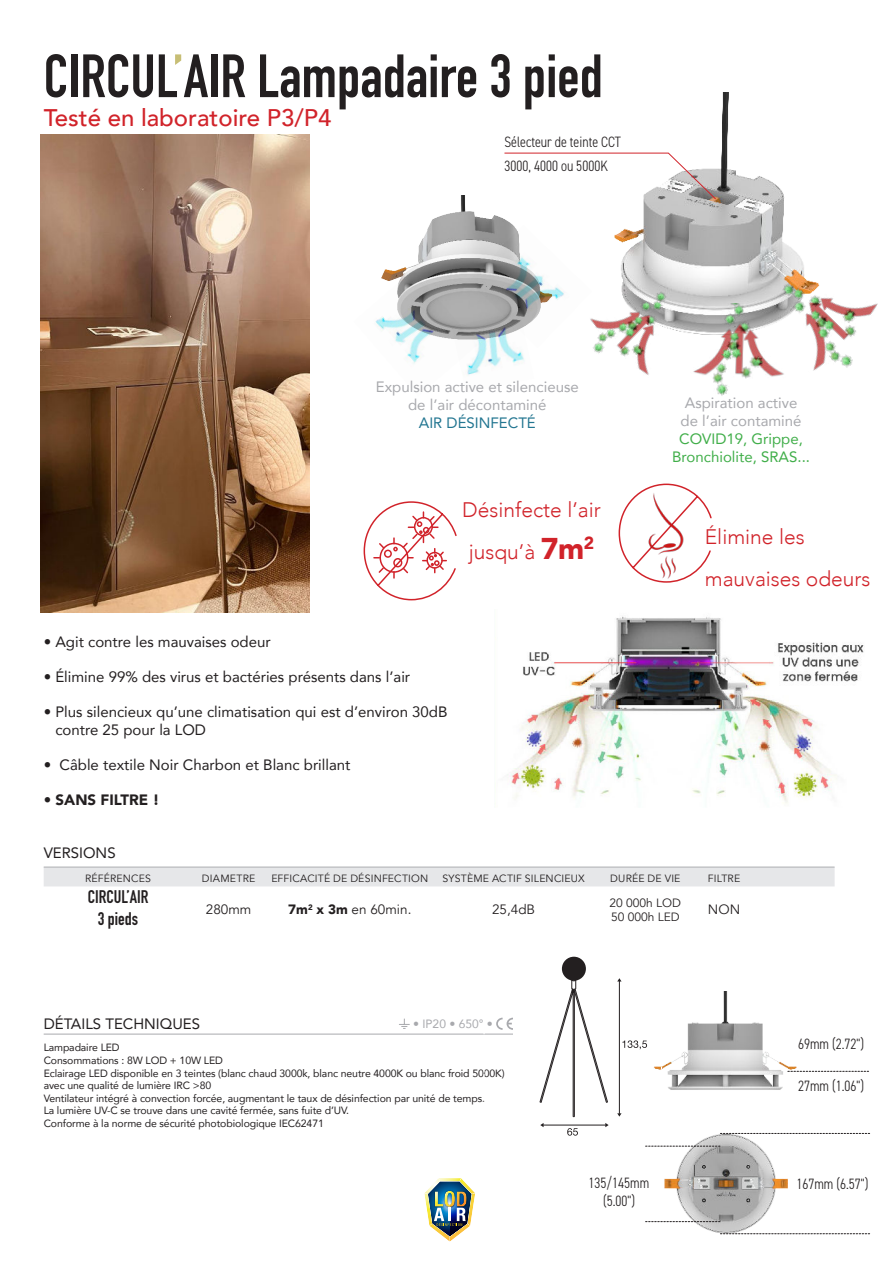
<style>
.page{position:relative;width:893px;height:1263px;background:#fff}
.page>*{position:absolute;margin:0;border:0;box-sizing:border-box;transform-origin:0 0}
.t1{font:700 60px "DIN Condensed";color:#231f20}
.t2{font:500 24px "Avenir";color:#d1232a}
.t3{font:300 21px/42px "Avenir";color:#d1232a;text-align:center}
.t4{font:700 18px/21.6px "DIN Condensed";color:#231f20;text-align:center}
.t5{font:15px/18px "Avenir";color:#231f20}
.t6{font:300 condensed 15px/23.7px "DIN2014";color:#231f20}
.t7{font:15px/18px "Avenir";color:#a8a9ad;text-align:center}
.t8{font:15px/18px "Avenir";color:#40ae49;text-align:center}
.t9{font:15px "Avenir";color:#237691}
.t10{font:900 15px "Avenir";color:#231f20}
.t11{font:13.5px "Avenir";color:#231f20}
.t12{font:12px/14.4px "Avenir";color:#231f20}
.t13{font:12px "Avenir";color:#a8a9ad}
.t14{font:10.5px/12.6px "Avenir";letter-spacing:-.01em;color:#231f20}
.t15{font:10.5px "Avenir";letter-spacing:.015em;color:#231f20}
.s1{color:#c7be75}
.s2{font-weight:900;font-size:30px}
.s3{font-weight:900}
</style>
<div class="page">
<div style="left:562px;top:957px;width:24px;height:24px;background:#231f20;border-radius:50%"></div>
<div style="left:44px;top:868px;width:791px;height:18px;background:#e6e7e9"></div>
<svg style="left:399px;top:1019px;width:10px;height:10px"></svg>
<hr style="left:44px;top:867px;width:791px;height:1px;background:#a8a9ad">
<hr style="left:44px;top:1034px;width:469px;height:1px;background:#a8a9ad">
<svg style="left:363px;top:501px;width:94px;height:100px"></svg>
<img style="left:384px;top:196px;width:129px;height:74px">
<img style="left:643px;top:92px;width:142px;height:142px">
<svg style="left:618px;top:483px;width:94px;height:87px"></svg>
<img style="left:633px;top:489px;width:65px;height:94px">
<img style="left:495px;top:616px;width:369px;height:187px">
<img style="left:645px;top:1147px;width:170px;height:88px">
<img style="left:592px;top:222px;width:143px;height:153px">
<img style="left:727px;top:234px;width:151px;height:137px">
<img style="left:670px;top:301px;width:142px;height:95px">
<img style="left:477px;top:348px;width:47px;height:25px">
<img style="left:375px;top:270px;width:102px;height:105px">
<img style="left:469px;top:225px;width:123px;height:123px">
<svg style="left:646px;top:1221px;width:74px;height:1px"></svg>
<svg style="left:720px;top:1233px;width:150px;height:1px"></svg>
<img style="left:424px;top:1178px;width:51px;height:64px">
<svg style="left:504px;top:152px;width:213px;height:48px"></svg>
<svg style="left:483px;top:966px;width:387px;height:181px"></svg>
<img style="left:40px;top:135px;width:269px;height:478px">
<h1 class="t1" style="left:44px;top:54px;width:561px">CIRCUL<span class="s1">’</span>AIR Lampadaire 3 pied</h1>
<h2 class="t2" style="left:44px;top:104px;width:289px">Testé en laboratoire P3/P4</h2>
<h3 class="t6" style="left:504px;top:130px;width:118px">Sélecteur de teinte CCT<br>3000, 4000 ou 5000K</h3>
<h3 class="t7" style="left:376px;top:378px;width:204px">Expulsion active et silencieuse de l’air décontaminé</h3>
<h3 class="t9" style="left:419px;top:414px;width:119px">AIR DÉSINFECTÉ</h3>
<h3 class="t3" style="left:462px;top:489px;width:140px">Désinfecte l’air jusqu’à <span class="s2">7m</span><sup>2</sup></h3>
<h3 class="t5" style="left:44px;top:632px;width:229px">• Agit contre les mauvaises odeur</h3>
<h3 class="t5" style="left:44px;top:667px;width:368px">• Élimine 99% des virus et bactéries présents dans l’air</h3>
<h3 class="t5" style="left:55px;top:702px;width:394px;text-indent:-12px">• Plus silencieux qu’une climatisation qui est d’environ 30dB contre 25 pour la LOD</h3>
<h3 class="t5" style="left:44px;top:755px;width:308px">• Câble textile Noir Charbon et Blanc brillant</h3>
<h3 class="t10" style="left:44px;top:791px;width:117px">• SANS FILTRE !</h3>
<h3 class="t5" style="left:44px;top:844px;width:73px">VERSIONS</h3>
<h3 class="t7" style="left:681px;top:394px;width:122px;text-align:left">Aspiration active de l’air contaminé</h3>
<h3 class="t8" style="left:672px;top:430px;width:139px">COVID19, Grippe,<br>Bronchiolite, SRAS...</h3>
<h3 class="t3" style="left:705px;top:516px;width:167px;text-align:left">Élimine les mauvaises odeurs</h3>
<p class="t15" style="left:85px;top:874px;width:67px">RÉFÉRENCES</p>
<p class="t15" style="left:202px;top:874px;width:55px">DIAMETRE</p>
<p class="t15" style="left:271px;top:874px;width:158px">EFFICACITÉ DE DÉSINFECTION</p>
<p class="t15" style="left:442px;top:874px;width:144px">SYSTÈME ACTIF SILENCIEUX</p>
<p class="t15" style="left:610px;top:874px;width:72px">DURÉE DE VIE</p>
<p class="t15" style="left:708px;top:874px;width:34px">FILTRE</p>
<h3 class="t4" style="left:88px;top:888px;width:62px">CIRCUL’AIR<br>3 pieds</h3>
<p class="t11" style="left:206px;top:904px;width:47px">280mm</p>
<p class="t11" style="left:288px;top:904px;width:125px"><span class="s3">7m</span><sup>2</sup> <span class="s3">x 3m</span> en 60min.</p>
<p class="t11" style="left:492px;top:904px;width:45px">25,4dB</p>
<p class="t12" style="left:610px;top:896px;width:73px">20 000h LOD<br>50 000h LED</p>
<p class="t11" style="left:708px;top:904px;width:34px">NON</p>
<h3 class="t5" style="left:44px;top:1015px;width:158px">DÉTAILS TECHNIQUES</h3>
<p class="t13" style="left:413px;top:1017px;width:81px">• IP20 • 650° •</p>
<p class="t14" style="left:44px;top:1042px;width:463px">Lampadaire LED<br>Consommations : 8W LOD + 10W LED<br>Eclairage LED disponible en 3 teintes (blanc chaud 3000k, blanc neutre 4000K ou blanc froid 5000K) avec une qualité de lumière IRC &gt;80<br>Ventilateur intégré à convection forcée, augmentant le taux de désinfection par unité de temps.<br>La lumière UV-C se trouve dans une cavité fermée, sans fuite d’UV.<br>Conforme à la norme de sécurité photobiologique IEC62471</p>
<h3 class="t6" style="left:798px;top:1032px;width:68px">69mm (2.72")</h3>
<h3 class="t6" style="left:798px;top:1074px;width:68px">27mm (1.06")</h3>
<h3 class="t6" style="left:589px;top:1171px;width:62px">135/145mm</h3>
<h3 class="t6" style="left:796px;top:1172px;width:74px">167mm (6.57")</h3>
<h3 class="t6" style="left:603px;top:1189px;width:34px">(5.00")</h3>
</div>
